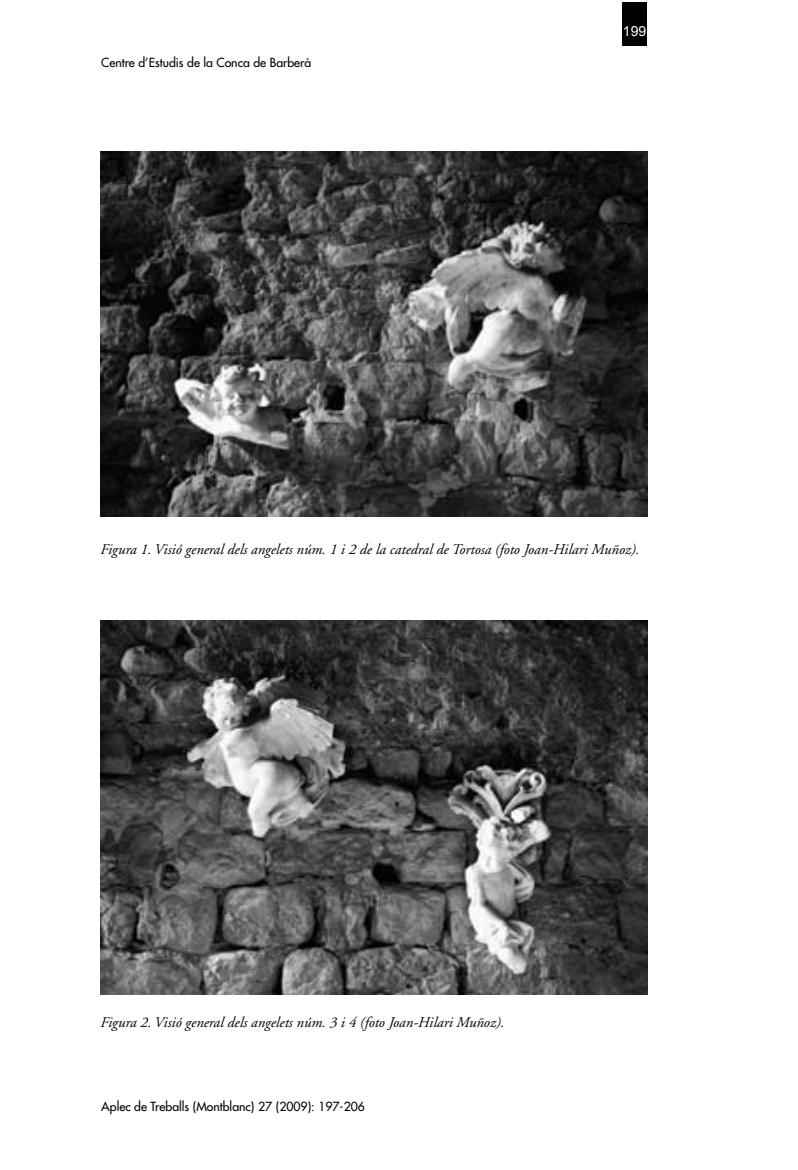
<style>
.page{position:relative;width:798px;height:1170px;background:#fff}
.page>*{position:absolute;margin:0;border:0;box-sizing:border-box;transform-origin:0 0}
.t1{font:italic 14.88px "Adobe Garamond";color:#000}
.t2{font:14px "Arial";color:#fff}
.t3{font:12.25px "Futura";color:#000}
</style>
<div class="page">
<div style="left:622px;top:2px;width:25px;height:44px;background:#000"></div>
<img style="left:100px;top:151px;width:548px;height:366px">
<img style="left:100px;top:621px;width:548px;height:373px">
<p class="t3" style="left:101px;top:55px;width:212px">Centre d’Estudis de la Conca de Barberà</p>
<p class="t2" style="left:623px;top:23px;width:25px">199</p>
<p class="t1" style="left:100px;top:541px;width:540px">Figura 1. Visió general dels angelets núm. 1 i 2 de la catedral de Tortosa (foto Joan-Hilari Muñoz).</p>
<p class="t1" style="left:100px;top:1014px;width:406px">Figura 2. Visió general dels angelets núm. 3 i 4 (foto Joan-Hilari Muñoz).</p>
<p class="t3" style="left:101px;top:1098px;width:265px">Aplec de Treballs (Montblanc) 27 (2009): 197-206</p>
</div>
